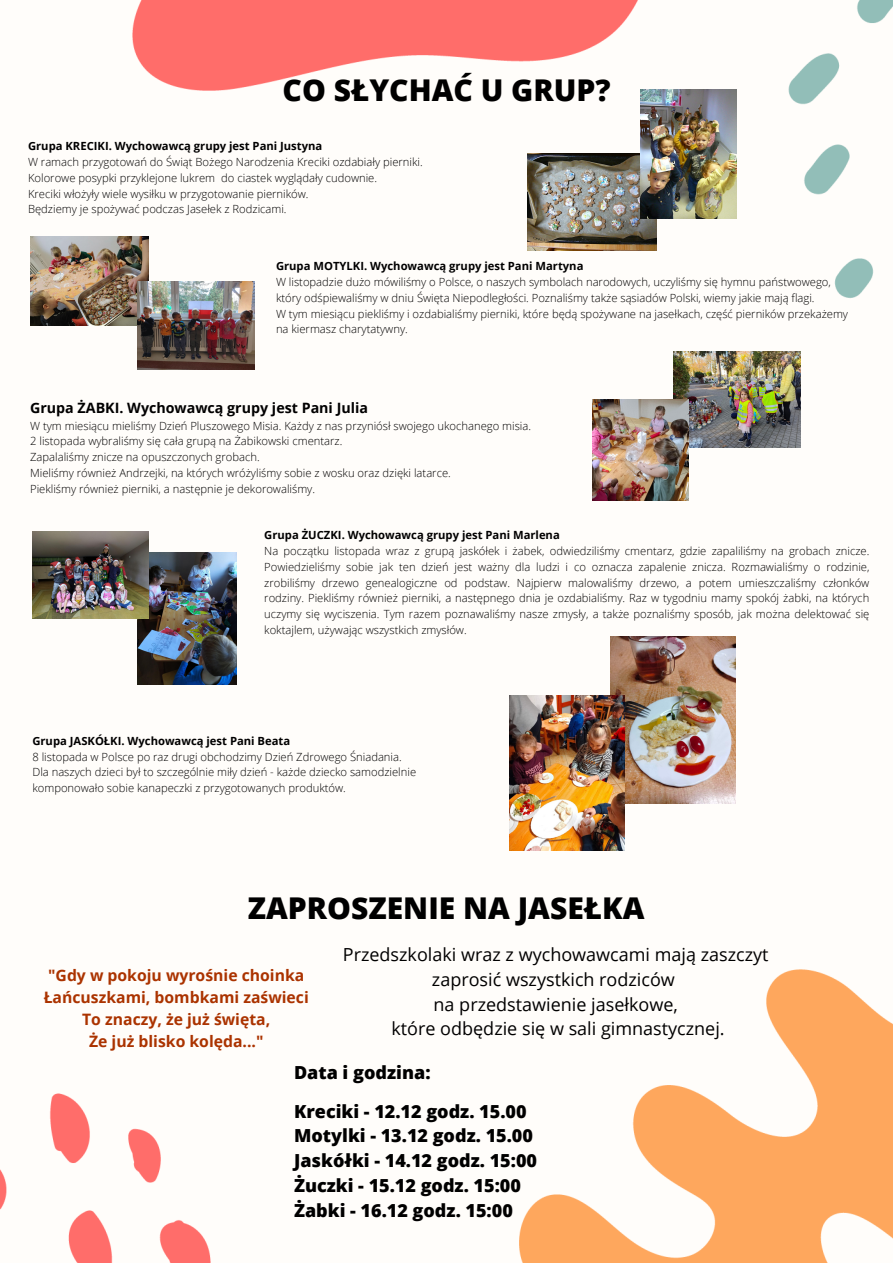
<style>
.page{position:relative;width:893px;height:1263px;background:#fff}
.page>*{position:absolute;margin:0;border:0;box-sizing:border-box;transform-origin:0 0}
.t1{font:800 30px "Open Sans";color:#000}
.t2{font:18px/24.8px "Open Sans";color:#000;text-align:center}
.t3{font:800 18px/24.8px "Open Sans";color:#000}
.t4{font:700 15.75px/21.9px "Open Sans";color:#ab3300;text-align:center}
.t5{font:700 14.25px "Open Sans";color:#000}
.t6{font:300 11.25px/15.8px "Open Sans";color:#000}
.t7{font:700 11.25px "Open Sans";color:#000}
</style>
<div class="page">
<img style="left:0;top:0;width:893px;height:1263px">
<img style="left:138px;top:553px;width:99px;height:132px">
<img style="left:32px;top:532px;width:116px;height:87px">
<img style="left:527px;top:154px;width:130px;height:97px">
<img style="left:640px;top:89px;width:97px;height:129px">
<img style="left:30px;top:236px;width:118px;height:89px">
<img style="left:138px;top:281px;width:117px;height:88px">
<img style="left:610px;top:637px;width:125px;height:166px">
<img style="left:509px;top:696px;width:115px;height:154px">
<img style="left:673px;top:352px;width:128px;height:95px">
<img style="left:592px;top:400px;width:96px;height:101px">
<h1 class="t1" style="left:282px;top:69px;width:330px">CO SŁYCHAĆ U GRUP?</h1>
<p class="t7" style="left:28px;top:138px;width:296px">Grupa KRECIKI. Wychowawcą grupy jest Pani Justyna</p>
<p class="t6" style="left:28px;top:154px;width:396px">W ramach przygotowań do Świąt Bożego Narodzenia Kreciki ozdabiały pierniki.<br>Kolorowe posypki przyklejone lukrem do ciastek wyglądały cudownie.<br>Kreciki włożyły wiele wysiłku w przygotowanie pierników.<br>Będziemy je spożywać podczas Jasełek z Rodzicami.</p>
<p class="t7" style="left:276px;top:258px;width:309px">Grupa MOTYLKI. Wychowawcą grupy jest Pani Martyna</p>
<p class="t6" style="left:276px;top:274px;width:573px">W listopadzie dużo mówiliśmy o Polsce, o naszych symbolach narodowych, uczyliśmy się hymnu państwowego, który odśpiewaliśmy w dniu Święta Niepodległości. Poznaliśmy także sąsiadów Polski, wiemy jakie mają flagi.<br>W tym miesiącu piekliśmy i ozdabialiśmy pierniki, które będą spożywane na jasełkach, część pierników przekażemy na kiermasz charytatywny.</p>
<p class="t5" style="left:30px;top:398px;width:339px">Grupa ŻABKI. Wychowawcą grupy jest Pani Julia</p>
<p class="t6" style="left:30px;top:417px;width:502px">W tym miesiącu mieliśmy Dzień Pluszowego Misia. Każdy z nas przyniósł swojego ukochanego misia.<br>2 listopada wybraliśmy się cała grupą na Żabikowski cmentarz.<br>Zapalaliśmy znicze na opuszczonych grobach.<br>Mieliśmy również Andrzejki, na których wróżyliśmy sobie z wosku oraz dzięki latarce.<br>Piekliśmy również pierniki, a następnie je dekorowaliśmy.</p>
<p class="t7" style="left:264px;top:527px;width:297px">Grupa ŻUCZKI. Wychowawcą grupy jest Pani Marlena</p>
<p class="t6" style="left:264px;top:543px;width:606px;text-align:justify">Na początku listopada wraz z grupą jaskółek i żabek, odwiedziliśmy cmentarz, gdzie zapaliliśmy na grobach znicze.<br>Powiedzieliśmy sobie jak ten dzień jest ważny dla ludzi i co oznacza zapalenie znicza. Rozmawialiśmy o rodzinie, zrobiliśmy drzewo genealogiczne od podstaw. Najpierw malowaliśmy drzewo, a potem umieszczaliśmy członków rodziny. Piekliśmy również pierniki, a następnego dnia je ozdabialiśmy. Raz w tygodniu mamy spokój żabki, na których uczymy się wyciszenia. Tym razem poznawaliśmy nasze zmysły, a także poznaliśmy sposób, jak można delektować się koktajlem, używając wszystkich zmysłów.</p>
<p class="t7" style="left:32px;top:733px;width:259px">Grupa JASKÓŁKI. Wychowawcą jest Pani Beata</p>
<p class="t6" style="left:32px;top:748px;width:385px">8 listopada w Polsce po raz drugi obchodzimy Dzień Zdrowego Śniadania.<br>Dla naszych dzieci był to szczególnie miły dzień - każde dziecko samodzielnie komponowało sobie kanapeczki z przygotowanych produktów.</p>
<h1 class="t1" style="left:248px;top:887px;width:398px">ZAPROSZENIE NA JASEŁKA</h1>
<h3 class="t4" style="left:44px;top:964px;width:267px">"Gdy w pokoju wyrośnie choinka<br>Łańcuszkami, bombkami zaświeci<br>To znaczy, że już święta,<br>Że już blisko kolęda..."</h3>
<h2 class="t2" style="left:343px;top:941px;width:427px">Przedszkolaki wraz z wychowawcami mają zaszczyt zaprosić wszystkich rodziców<br>na przedstawienie jasełkowe,<br>które odbędzie się w sali gimnastycznej.</h2>
<h2 class="t3" style="left:294px;top:1052px;width:234px;line-height:38.8px">Data i godzina:<br>Kreciki - 12.12 godz. 15.00</h2>
<h2 class="t3" style="left:294px;top:1123px;width:244px">Motylki - 13.12 godz. 15.00<br>Jaskółki - 14.12 godz. 15:00<br>Żuczki - 15.12 godz. 15:00<br>Żabki - 16.12 godz. 15:00</h2>
</div>
